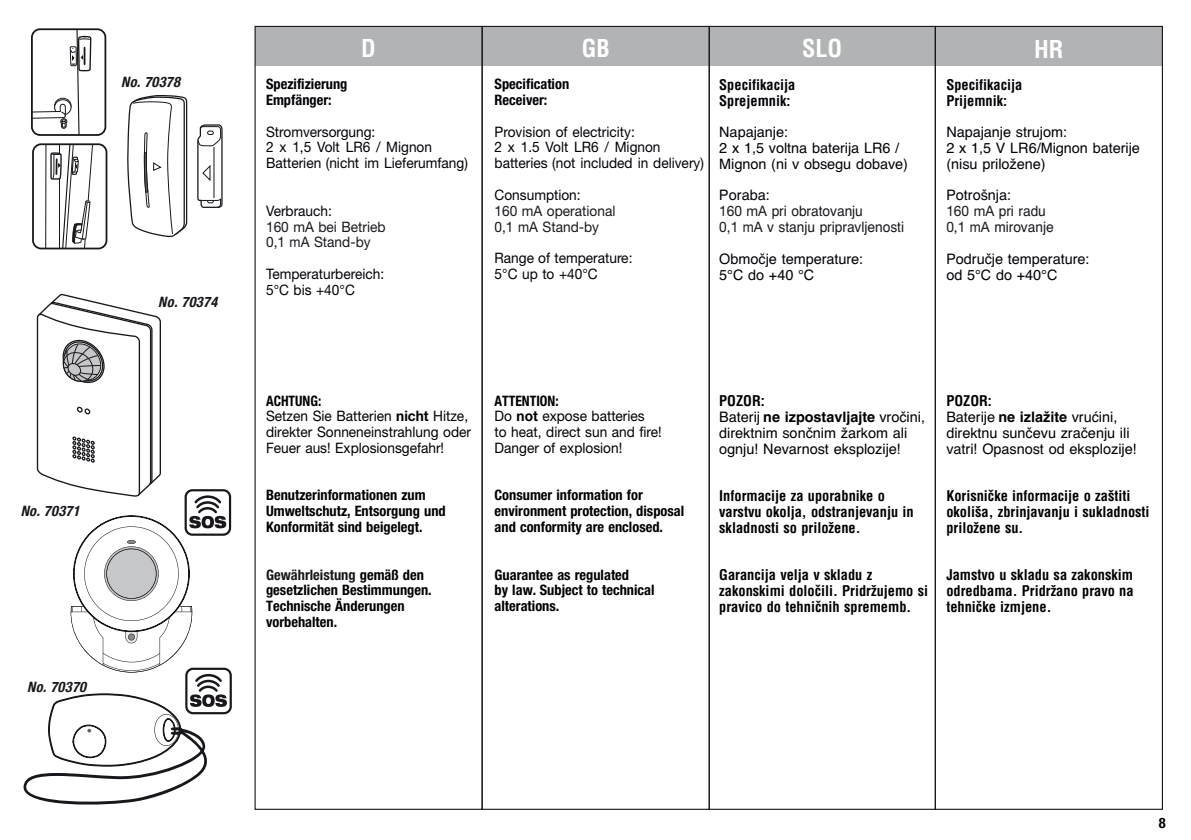
<style>
.page{position:relative;width:1191px;height:840px;background:#fff}
.page>*{position:absolute;margin:0;border:0;box-sizing:border-box;transform-origin:0 0}
.t1{font:700 condensed 24px "Helvetica";color:#fff}
.t2{font:700 condensed 14.4px/15.8px "Helvetica LTCE";color:#000}
.t3{font:700 condensed 14.4px/15.8px "Helvetica Neue";color:#000}
.t4{font:14.4px/15.8px "Helvetica Neue";color:#000206;scale:.95 1}
.t5{font:14.4px/15.8px "Helvetica LTCE";color:#000206}
.t6{font:14.4px/15.8px "Helvetica LTCE";color:#000}
.t7{font:14.4px/15.8px "Helvetica Neue";color:#000;scale:.95 1}
.t8{font:14.4px/15.8px "Helvetica LTCE";color:#1a171c;scale:.95 1}
.t9{font:14.4px/15.8px "Helvetica Neue";color:#1a171c;scale:.95 1}
.t10{font:700 condensed 14.4px/15.8px "Helvetica LTCE";color:#000206}
.t11{font:700 condensed 14.4px/15.8px "Helvetica Neue";color:#000206}
.t12{font:italic 700 condensed 14.4px "Helvetica Neue";letter-spacing:.02em;color:#1a171c}
.s1{color:#000206}
.s2{font-family:"Helvetica Neue"}
.s3{font-weight:700;font-stretch:condensed}
.s4{font-weight:700}
.s5{color:#1a171c}
</style>
<div class="page">
<div style="left:255px;top:26px;width:907px;height:39px;background:#b1b3b4"></div>
<div style="left:934px;top:26px;width:229px;height:783px;border:1px solid #1a171c"></div>
<svg style="left:197px;top:124px;width:26px;height:84px"></svg>
<svg style="left:127px;top:95px;width:61px;height:143px"></svg>
<svg style="left:34px;top:31px;width:58px;height:102px"></svg>
<div style="left:31px;top:28px;width:75px;height:108px;border:2px solid #1a171c;border-radius:8px"></div>
<hr style="left:45px;top:144px;width:1px;height:104px;background:#1a171c">
<svg style="left:50px;top:146px;width:43px;height:100px"></svg>
<div style="left:32px;top:143px;width:75px;height:106px;border:2px solid #1a171c;border-radius:8px"></div>
<div style="left:185px;top:489px;width:46px;height:46px;border:2px solid #1a171c;border-radius:7px"></div>
<div style="left:185px;top:667px;width:47px;height:47px;border:2px solid #1a171c;border-radius:7px"></div>
<svg style="left:23px;top:293px;width:204px;height:512px"></svg>
<p class="t12" style="left:121px;top:73px;width:60px">No. 70378</p>
<p class="t12" style="left:158px;top:293px;width:60px">No. 70374</p>
<p class="t12" style="left:21px;top:502px;width:60px">No. 70371</p>
<p class="t12" style="left:27px;top:677px;width:60px">No. 70370</p>
<h1 class="t1" style="left:361px;top:34px;width:16px">D</h1>
<h1 class="t1" style="left:581px;top:34px;width:30px">GB</h1>
<h1 class="t1" style="left:802px;top:34px;width:42px">SLO</h1>
<h1 class="t1" style="left:1034px;top:34px;width:31px">HR</h1>
<p class="t11" style="left:266px;top:76px;width:83px">Spezifizierung<br>Empfänger:</p>
<p class="t4" style="left:266px;top:123px;width:214px">Stromversorgung:<br>2 x 1,5 Volt LR6 / Mignon<br>Batterien (nicht im Lieferumfang)</p>
<p class="t4" style="left:266px;top:202px;width:71px">Verbrauch:</p>
<p class="t9" style="left:266px;top:218px;width:127px">160 mA bei Betrieb<br>0,1 mA Stand-by</p>
<p class="t4" style="left:266px;top:265px;width:126px">Temperaturbereich:<br>5°C bis +40°C</p>
<p class="t11" style="left:494px;top:76px;width:76px">Specification<br>Receiver:</p>
<p class="t4" style="left:494px;top:123px;width:222px">Provision of electricity:<br>2 x 1.5 Volt LR6 / Mignon batteries (not included in delivery)</p>
<p class="t4" style="left:494px;top:186px;width:92px">Consumption:</p>
<p class="t9" style="left:494px;top:202px;width:129px">160 mA operational<br>0,1 mA Stand-by</p>
<p class="t4" style="left:494px;top:250px;width:147px">Range of temperature:<br>5°C up to +40°C</p>
<p class="t10" style="left:719px;top:76px;width:78px">Specifikacija<br>Sprejemnik:</p>
<p class="t5" style="left:719px;top:124px;width:190px">Napajanje:<br>2 x 1,5 voltna baterija LR6 /<br>Mignon (ni v obsegu dobave)</p>
<p class="t8" style="left:719px;top:187px;width:196px"><span class="s1">Poraba:<br></span><span class="s2">160 mA</span> pri obratovanju<br><span class="s2">0,1 mA</span> v stanju pripravljenosti</p>
<p class="t5" style="left:719px;top:251px;width:146px">Območje temperature:<br>5°C do +40 °C</p>
<p class="t10" style="left:946px;top:76px;width:78px">Specifikacija<br>Prijemnik:</p>
<p class="t5" style="left:946px;top:124px;width:195px">Napajanje strujom:<br>2 x 1,5 V LR6/Mignon baterije (nisu priložene)</p>
<p class="t8" style="left:946px;top:187px;width:114px"><span class="s1">Potrošnja:<br></span><span class="s2">160 mA</span> pri radu<br><span class="s2">0,1 mA</span> mirovanje</p>
<p class="t5" style="left:946px;top:251px;width:145px">Područje temperature: od 5°C do +40°C</p>
<p class="t7" style="left:266px;top:392px;width:217px"><span class="s3">ACHTUNG:<br></span>Setzen Sie Batterien <span class="s4">nicht</span> Hitze, direkter Sonneneinstrahlung oder<br>Feuer aus! Explosionsgefahr!</p>
<p class="t3" style="left:266px;top:487px;width:181px">Benutzerinformationen zum<br>Umweltschutz, Entsorgung und<br>Konformität sind beigelegt.</p>
<p class="t3" style="left:266px;top:566px;width:167px"><span class="s5">Gewährleistung</span> gemäß den gesetzlichen Bestimmungen.<br>Technische Änderungen vorbehalten.</p>
<p class="t7" style="left:494px;top:392px;width:177px"><span class="s3">ATTENTION:<br></span>Do <span class="s4">not</span> expose batteries<br>to heat, direct sun and fire!<br>Danger of explosion!</p>
<p class="t3" style="left:494px;top:487px;width:191px">Consumer information for environment protection, disposal and conformity are enclosed.</p>
<p class="t3" style="left:494px;top:566px;width:162px">Guarantee as regulated<br>by law. Subject to technical alterations.</p>
<p class="t6" style="left:719px;top:393px;width:207px"><span class="s3">POZOR:<br></span>Baterij <span class="s4">ne izpostavljajte</span> vročini, direktnim sončnim žarkom ali ognju! Nevarnost eksplozije!</p>
<p class="t2" style="left:719px;top:487px;width:196px">Informacije za uporabnike o varstvu okolja, odstranjevanju in skladnosti so priložene.</p>
<p class="t2" style="left:719px;top:566px;width:210px">Garancija velja v skladu z zakonskimi določili. Pridržujemo si pravico do tehničnih sprememb.</p>
<p class="t6" style="left:946px;top:393px;width:192px"><span class="s3">POZOR:<br></span>Baterije <span class="s4">ne izlažite</span> vrućini, direktnu sunčevu zračenju ili vatri! Opasnost od eksplozije!</p>
<p class="t2" style="left:946px;top:487px;width:205px">Korisničke informacije o zaštiti okoliša, zbrinjavanju i sukladnosti priložene su.</p>
<p class="t2" style="left:946px;top:566px;width:189px;text-align:justify">Jamstvo u skladu sa zakonskim odredbama. Pridržano pravo na tehničke izmjene.</p>
<p class="t3" style="left:1159px;top:814px;width:8px">8</p>
</div>
